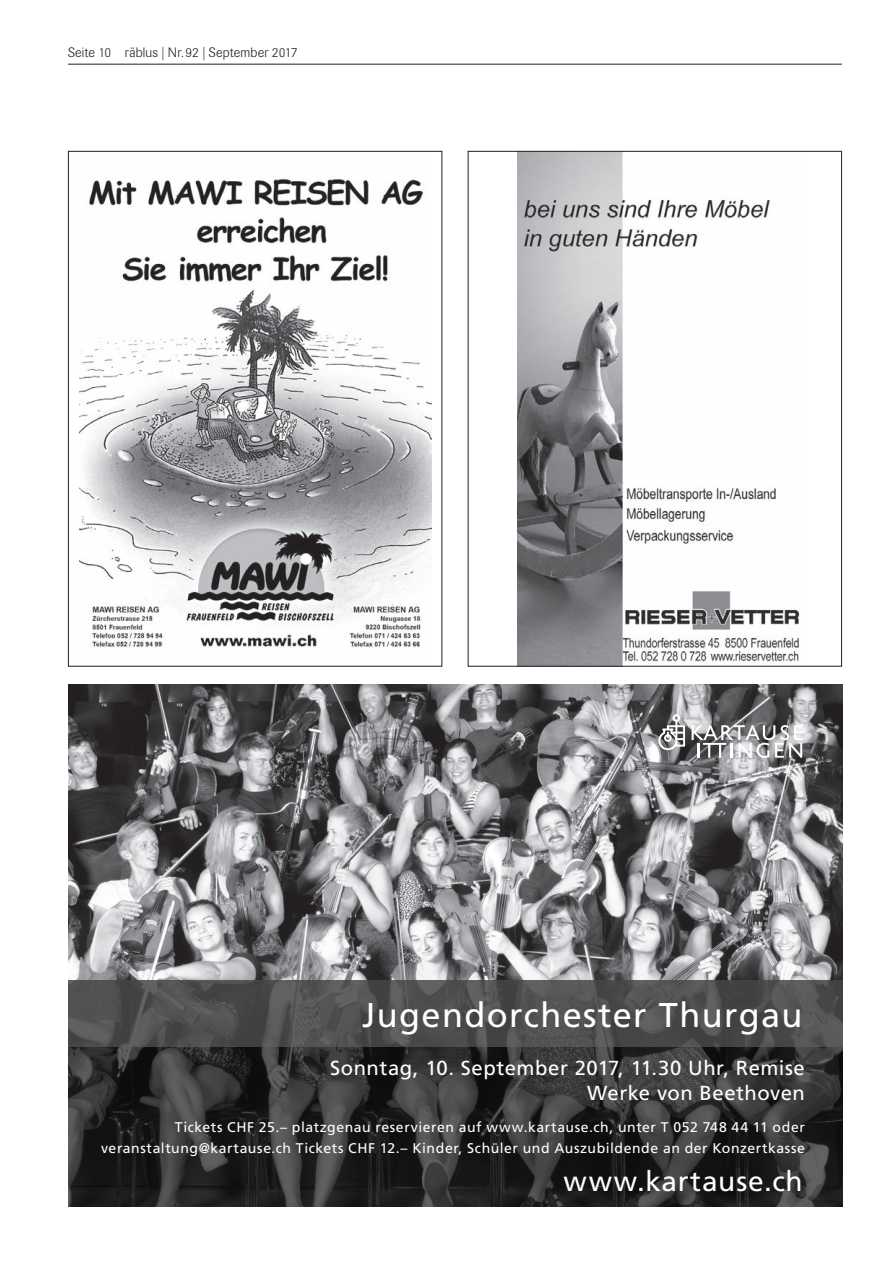
<style>
.page{position:relative;width:893px;height:1263px;background:#fff}
.page>*{position:absolute;margin:0;border:0;box-sizing:border-box;transform-origin:0 0}
.t1{font:34.35px "Frutiger";letter-spacing:.04em;color:#fff}
.t2{font:28.05px "Frutiger";letter-spacing:.03em;color:#fff}
.t3{font:20.25px/25px "Frutiger";letter-spacing:.025em;color:#fff;text-align:right}
.t4{font:14.1px/20.5px "Frutiger";letter-spacing:.04em;color:#fff;text-align:right}
.t5{font:300 13.5px "Imago";letter-spacing:.01em;color:#231f20}
</style>
<div class="page">
<hr style="left:68px;top:64px;width:774px;height:1px;background:#231f20">
<img style="left:79px;top:179px;width:352px;height:469px">
<img style="left:517px;top:153px;width:283px;height:512px">
<img style="left:68px;top:684px;width:774px;height:296px">
<div style="left:673px;top:714px;width:7px;height:8px;border:2px solid #fff;border-radius:50%"></div>
<svg style="left:658px;top:721px;width:144px;height:37px"></svg>
<svg style="left:68px;top:980px;width:774px;height:226px;background:#393738"></svg>
<p class="t5" style="left:68px;top:45px;width:231px">Seite 10 räblus | Nr.92 | September 2017</p>
<h1 class="t1" style="left:362px;top:995px;width:442px">Jugendorchester Thurgau</h1>
<h3 class="t3" style="left:330px;top:1056px;width:476px">Sonntag, 10. September 2017, 11.30 Uhr, Remise<br>Werke von Beethoven</h3>
<p class="t4" style="left:101px;top:1117px;width:705px">Tickets CHF 25.– platzgenau reservieren auf www.kartause.ch, unter T 052 748 44 11 oder veranstaltung@kartause.ch Tickets CHF 12.– Kinder, Schüler und Auszubildende an der Konzertkasse</p>
<h2 class="t2" style="left:564px;top:1164px;width:240px">www.kartause.ch</h2>
</div>
